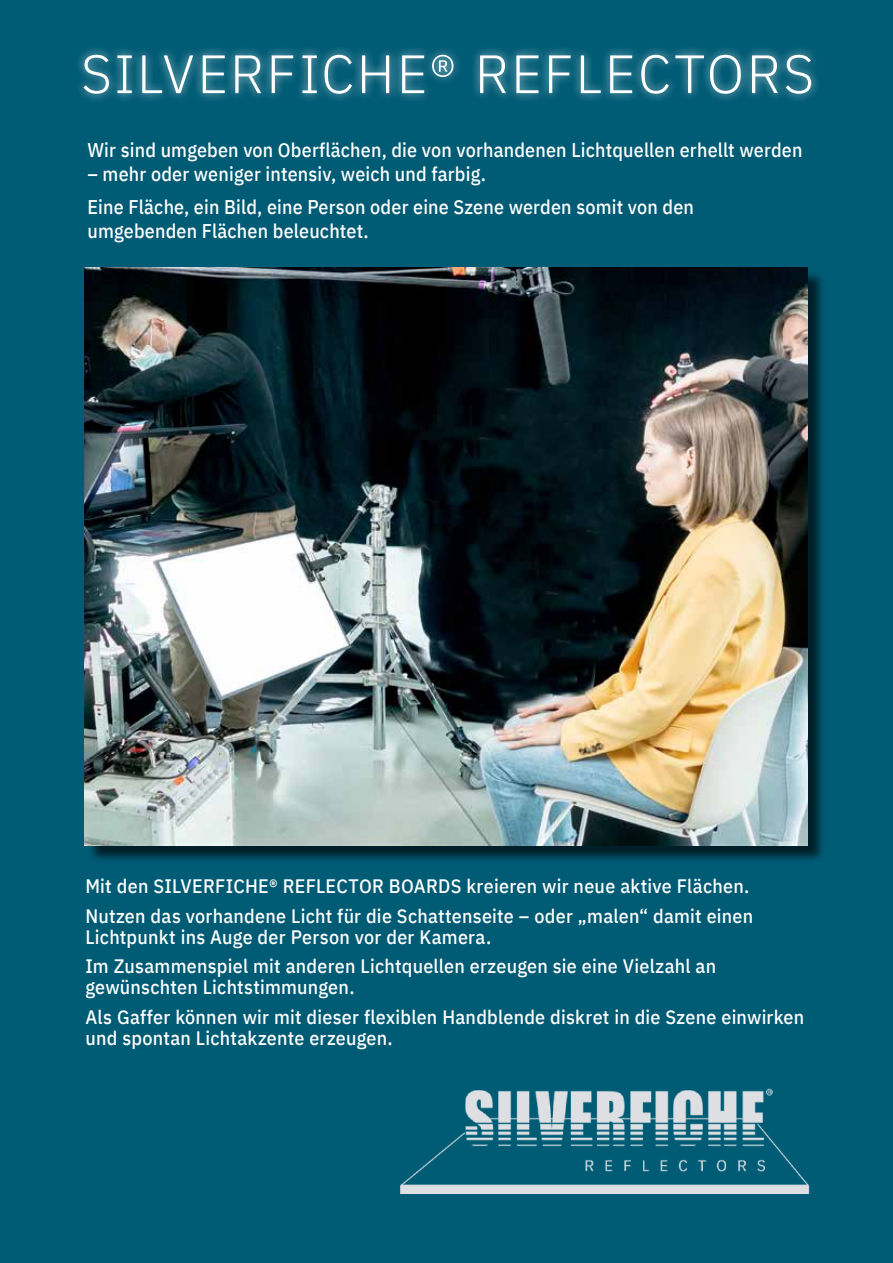
<style>
.page{position:relative;width:893px;height:1263px;background:#fff}
.page>*{position:absolute;margin:0;border:0;box-sizing:border-box;transform-origin:0 0}
.t1{font:300 54px "IBM Plex Sans";letter-spacing:.04em;color:#fff}
.t2{font:500 19.8px/32.5px "IBM Plex Sans";letter-spacing:.01em;color:#fff;scale:.91 1}
.t3{font:500 19.5px/29.5px "IBM Plex Sans";letter-spacing:.015em;color:#fff;scale:.93 1}
</style>
<div class="page">
<div style="left:0;top:0;width:879px;height:1263px;background:#005b75"></div>
<div style="left:870px;top:0;width:23px;height:1263px;background:#005b75"></div>
<div style="left:87px;top:270px;width:739px;height:594px;background:#000;opacity:.66"></div>
<img style="left:85px;top:268px;width:722px;height:577px">
<div style="left:75px;top:46px;width:745px;height:57px;background:#fff;opacity:.75"></div>
<img style="left:400px;top:1088px;width:410px;height:105px">
<h1 class="t1" style="left:81px;top:33px;width:734px">SILVERFICHE® REFLECTORS</h1>
<p class="t2" style="left:87px;top:132px;width:787px">Wir sind umgeben von Oberflächen, die von vorhandenen Lichtquellen erhellt werden</p>
<p class="t2" style="left:87px;top:156px;width:668px">– mehr oder weniger intensiv, weich und farbig.<br>Eine Fläche, ein Bild, eine Person oder eine Szene werden somit von den</p>
<p class="t2" style="left:87px;top:213px;width:311px">umgebenden Flächen beleuchtet.</p>
<p class="t3" style="left:85px;top:870px;width:720px">Mit den SILVERFICHE® REFLECTOR BOARDS kreieren wir neue aktive Flächen.<br>Nutzen das vorhandene Licht für die Schattenseite – oder „malen“ damit einen</p>
<p class="t3" style="left:85px;top:920px;width:680px">Lichtpunkt ins Auge der Person vor der Kamera.<br>Im Zusammenspiel mit anderen Lichtquellen erzeugen sie eine Vielzahl an</p>
<p class="t3" style="left:85px;top:971px;width:774px">gewünschten Lichtstimmungen.<br>Als Gaffer können wir mit dieser flexiblen Handblende diskret in die Szene einwirken</p>
<p class="t3" style="left:85px;top:1021px;width:332px">und spontan Lichtakzente erzeugen.</p>
</div>
